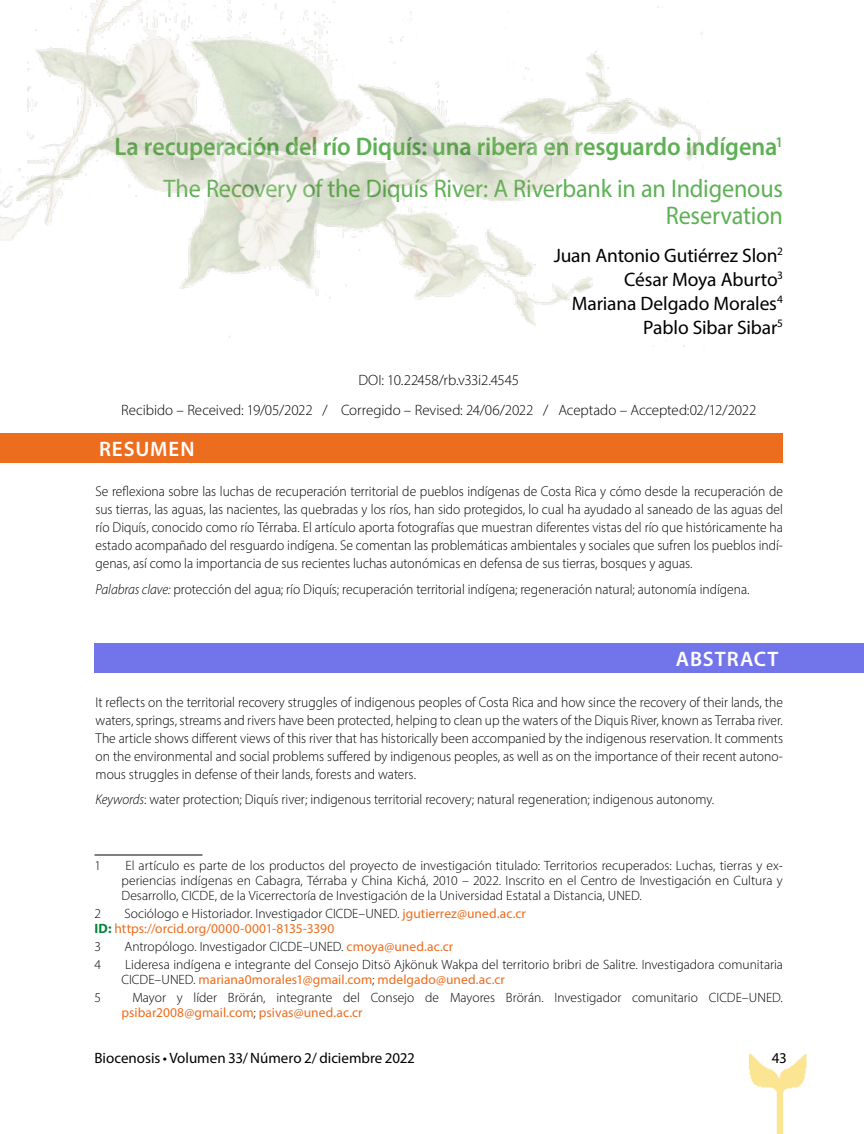
<style>
.page{position:relative;width:864px;height:1134px;background:#fff}
.page>*{position:absolute;margin:0;border:0;box-sizing:border-box;transform-origin:0 0}
.t1{font:600 25.5px/42px "Myriad Pro";letter-spacing:-.01em;color:#5db154;text-align:right;scale:.95 1}
.t2{font:25.5px "Myriad Pro";letter-spacing:-.01em;color:#5db154;scale:.95 1}
.t3{font:600 21px "Myriad Pro";letter-spacing:.045em;color:#fff}
.t4{font:19.5px/24px "Myriad Pro";letter-spacing:-.01em;color:#000;text-align:right}
.t5{font:300 15px/30px "Myriad Pro";letter-spacing:-.005em;color:#000;text-align:center}
.t6{font:15px "Myriad Pro";color:#000}
.t7{font:300 14.25px/18px "Myriad Pro";color:#000;text-align:justify;scale:.95 1}
.t8{font:300 13.5px/15px "Myriad Pro";color:#000}
.t9{font:13.5px/15px "Myriad Pro";color:#ed6d1e}
.s1{font-weight:400}
.s2{font-style:italic}
.s3{font-weight:300;color:#000}
.s4{font-weight:700;color:#00863d}
.s5{font-weight:400;color:#ed6d1e}
</style>
<div class="page">
<img style="left:748px;top:1054px;width:59px;height:80px">
<div style="left:0;top:433px;width:783px;height:30px;background:#ed6d1e"></div>
<div style="left:94px;top:643px;width:770px;height:30px;background:#7274ea"></div>
<hr style="left:94px;top:855px;width:108px;height:1px;background:#000">
<img style="left:0;top:0;width:703px;height:347px">
<h1 class="t1" style="left:115px;top:125px;width:705px">La recuperación del río Diquís: una ribera en resguardo indígena<sup>1<br></sup><span class="s1">The Recovery of the Diquís River: A Riverbank in an Indigenous</span></h1>
<h1 class="t2" style="left:666px;top:200px;width:125px">Reservation</h1>
<h3 class="t4" style="left:554px;top:243px;width:231px">Juan Antonio Gutiérrez Slon<sup>2<br></sup>César Moya Aburto<sup>3<br></sup>Mariana Delgado Morales<sup>4<br></sup>Pablo Sibar Sibar<sup>5</sup></h3>
<p class="t5" style="left:121px;top:365px;width:637px">DOI: 10.22458/rb.v33i2.4545<br>Recibido – Received: 19/05/2022 / Corregido – Revised: 24/06/2022 / Aceptado – Accepted:02/12/2022</p>
<h2 class="t3" style="left:99px;top:436px;width:97px">RESUMEN</h2>
<p class="t7" style="left:96px;top:482px;width:725px">Se reflexiona sobre las luchas de recuperación territorial de pueblos indígenas de Costa Rica y cómo desde la recuperación de sus tierras, las aguas, las nacientes, las quebradas y los ríos, han sido protegidos, lo cual ha ayudado al saneado de las aguas del río Diquís, conocido como río Térraba. El artículo aporta fotografías que muestran diferentes vistas del río que históricamente ha estado acompañado del resguardo indígena. Se comentan las problemáticas ambientales y sociales que sufren los pueblos indí&shy;genas, así como la importancia de sus recientes luchas autonómicas en defensa de sus tierras, bosques y aguas.</p>
<p class="t7" style="left:96px;top:580px;width:690px"><span class="s2">Palabras clave:</span> protección del agua; río Diquís; recuperación territorial indígena; regeneración natural; autonomía indígena.</p>
<h2 class="t3" style="left:676px;top:646px;width:104px">ABSTRACT</h2>
<p class="t7" style="left:96px;top:693px;width:725px">It reflects on the territorial recovery struggles of indigenous peoples of Costa Rica and how since the recovery of their lands, the waters, springs, streams and rivers have been protected, helping to clean up the waters of the Diquis River, known as Terraba river.<br>The article shows different views of this river that has historically been accompanied by the indigenous reservation. It comments on the environmental and social problems suffered by indigenous peoples, as well as on the importance of their recent autono&shy;mous struggles in defense of their lands, forests and waters.</p>
<p class="t7" style="left:96px;top:791px;width:653px"><span class="s2">Keywords</span>: water protection; Diquís river; indigenous territorial recovery; natural regeneration; indigenous autonomy.</p>
<p class="t8" style="left:94px;top:858px;width:8px">1</p>
<p class="t8" style="left:122px;top:858px;width:663px;text-align:justify">El artículo es parte de los productos del proyecto de investigación titulado: Territorios recuperados: Luchas, tierras y ex&shy;periencias indígenas en Cabagra, Térraba y China Kichá, 2010 – 2022. Inscrito en el Centro de Investigación en Cultura y Desarrollo, CICDE, de la Vicerrectoría de Investigación de la Universidad Estatal a Distancia, UNED.</p>
<p class="t8" style="left:94px;top:906px;width:8px">2</p>
<p class="t9" style="left:94px;top:906px;width:433px;text-indent:30px"><span class="s3">Sociólogo e Historiador. Investigador CICDE–UNED.</span> jgutierrez@uned.ac.cr<br><span class="s4">ID:</span> https://orcid.org/0000-0001-8135-3390</p>
<p class="t8" style="left:94px;top:939px;width:8px">3</p>
<p class="t8" style="left:124px;top:939px;width:330px">Antropólogo. Investigador CICDE–UNED. <span class="s5">cmoya@uned.ac.cr</span></p>
<p class="t8" style="left:94px;top:957px;width:8px">4</p>
<p class="t8" style="left:122px;top:957px;width:663px">Lideresa indígena e integrante del Consejo Ditsö Ajkönuk Wakpa del territorio bribri de Salitre. Investigadora comunitaria<br>CICDE–UNED. <span class="s5">mariana0morales1@gmail.com</span>; <span class="s5">mdelgado@uned.ac.cr</span></p>
<p class="t8" style="left:94px;top:990px;width:8px">5</p>
<p class="t8" style="left:122px;top:990px;width:663px;text-indent:11px">Mayor y líder Brörán, integrante del Consejo de Mayores Brörán. Investigador comunitario CICDE–UNED. <span class="s5">psibar2008@gmail.com</span>; <span class="s5">psivas@uned.ac.cr</span></p>
<p class="t6" style="left:94px;top:1049px;width:322px">Biocenosis • Volumen 33/ Número 2/ diciembre 2022</p>
<p class="t6" style="left:772px;top:1049px;width:17px">43</p>
</div>
